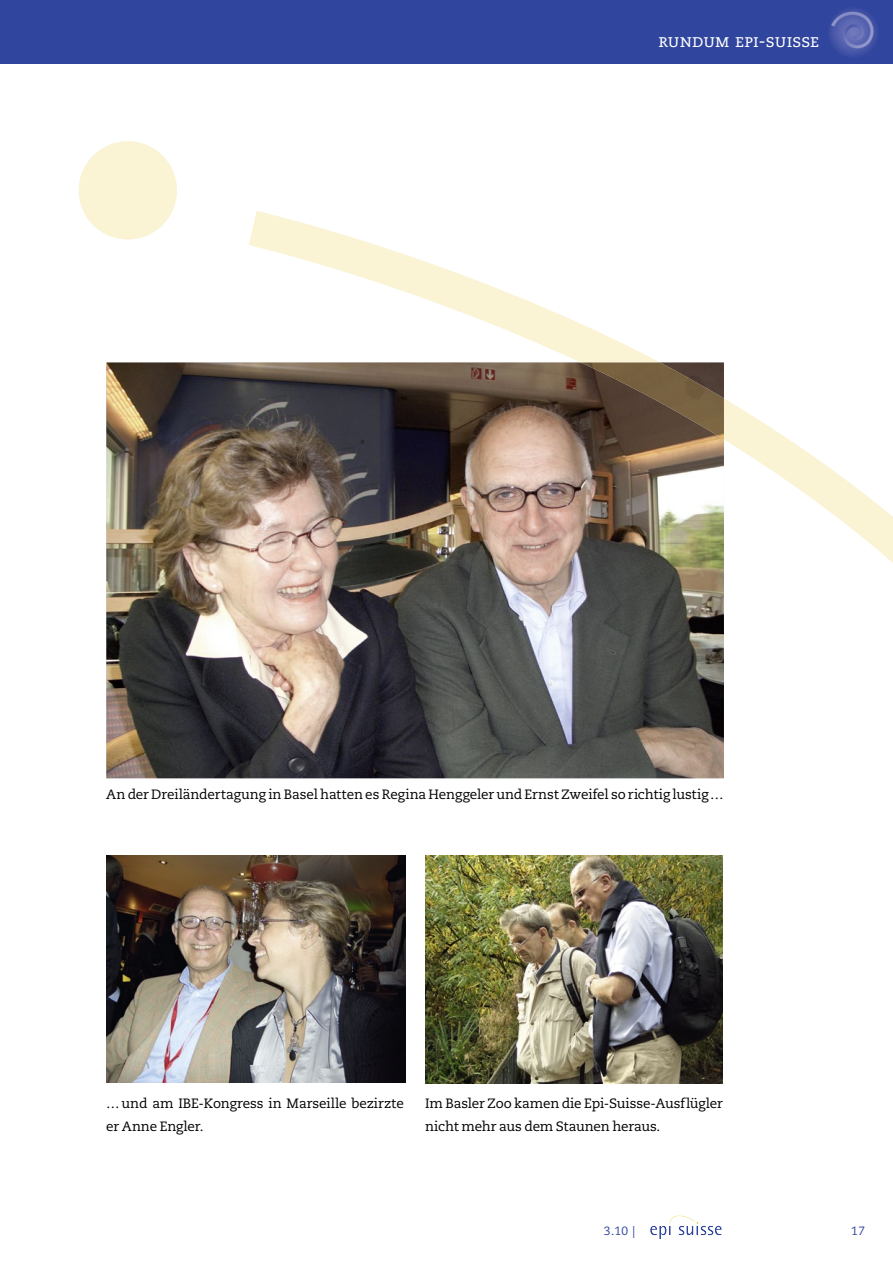
<style>
.page{position:relative;width:893px;height:1263px;background:#fff}
.page>*{position:absolute;margin:0;border:0;box-sizing:border-box;transform-origin:0 0}
.t1{font:18px "Caecilia Roman SC";color:#fff}
.t2{font:13.5px/22.5px "Caecilia";letter-spacing:-.01em;color:#000}
.t3{font:12px "Caecilia";color:#30459e}
</style>
<div class="page">
<div style="left:0;top:0;width:893px;height:63px;background:#30459e"></div>
<img style="left:829px;top:9px;width:48px;height:47px">
<svg style="left:650px;top:1215px;width:72px;height:24px"></svg>
<img style="left:425px;top:856px;width:298px;height:227px">
<img style="left:106px;top:362px;width:618px;height:416px">
<img style="left:107px;top:856px;width:298px;height:227px">
<svg style="left:249px;top:211px;width:644px;height:352px"></svg>
<img style="left:581px;top:362px;width:143px;height:78px">
<svg style="left:78px;top:141px;width:99px;height:99px"></svg>
<h1 class="t1" style="left:658px;top:30px;width:163px">rundum epi-suisse</h1>
<p class="t2" style="left:106px;top:783px;width:619px">An der Dreiländertagung in Basel hatten es Regina Henggeler und Ernst Zweifel so richtig lustig…</p>
<p class="t2" style="left:106px;top:1092px;width:299px">… und am IBE-Kongress in Marseille bezirzte er Anne Engler.</p>
<p class="t2" style="left:425px;top:1092px;width:299px">Im Basler Zoo kamen die Epi-Suisse-Ausflügler nicht mehr aus dem Staunen heraus.</p>
<p class="t3" style="left:604px;top:1223px;width:33px">3.10 |</p>
<p class="t3" style="left:851px;top:1223px;width:15px">17</p>
</div>
